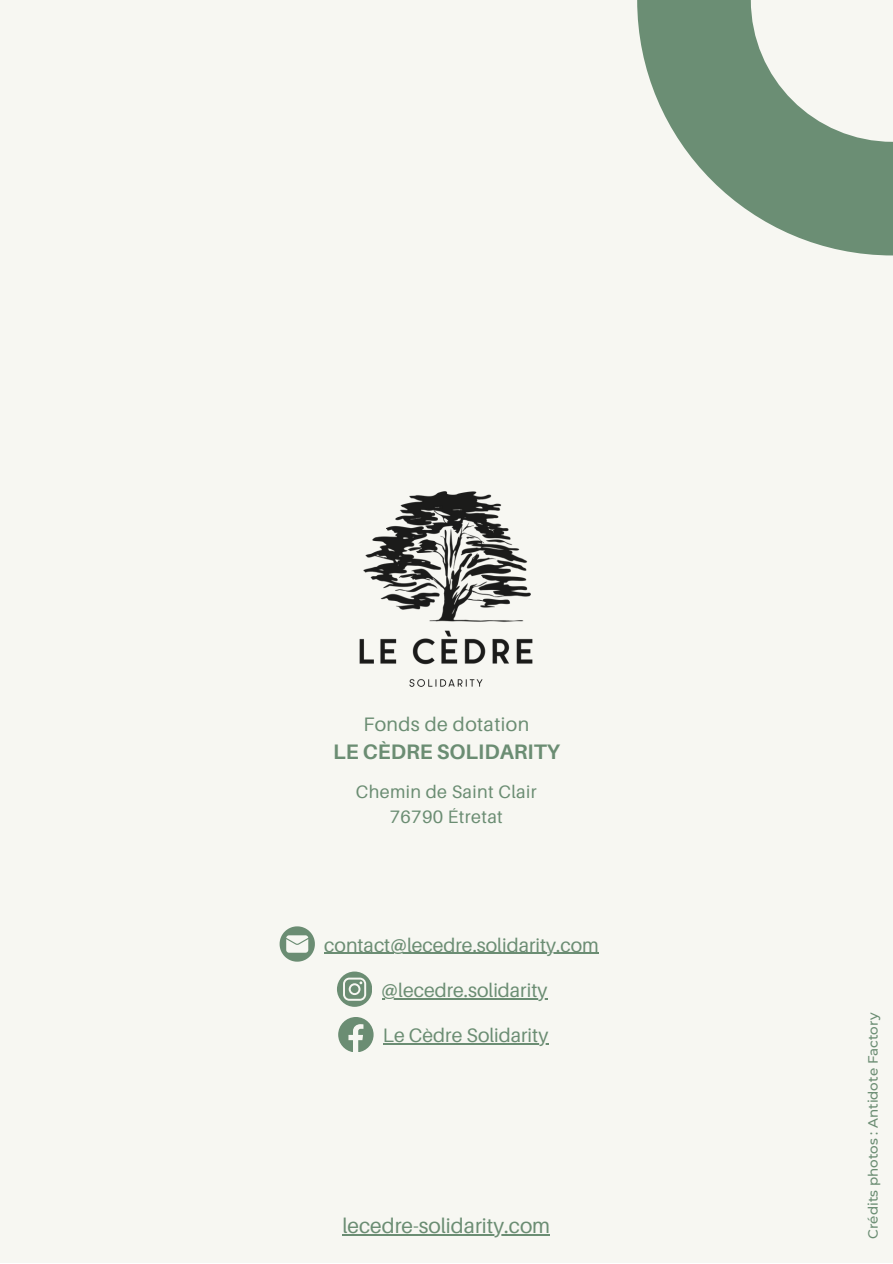
<style>
.page{position:relative;width:893px;height:1264px;background:#fff}
.page>*{position:absolute;margin:0;border:0;box-sizing:border-box;transform-origin:0 0}
.t1{font:21px "Aileron";color:#6b8d73}
.t2{font:700 21px "Aileron";color:#6b8d73}
.t3{font:19.5px "Aileron";color:#6b8d73}
.t4{font:19.5px "Aileron";letter-spacing:.02em;color:#6b8d73}
.t5{font:18px "Aileron";letter-spacing:.02em;color:#6b8d73}
.t6{font:500 13.5px "Montserrat";color:#6b8d73}
</style>
<div class="page">
<div style="left:0;top:0;width:892px;height:1262px;background:#f7f7f2"></div>
<svg style="left:637px;top:0;width:255px;height:255px;fill:#6b8e74"></svg>
<svg style="left:279px;top:926px;width:35px;height:35px"></svg>
<svg style="left:337px;top:971px;width:35px;height:35px"></svg>
<hr style="left:381px;top:998px;width:166px;height:1px;background:#6b8d73">
<svg style="left:338px;top:1017px;width:35px;height:34px"></svg>
<hr style="left:383px;top:1043px;width:165px;height:1px;background:#6b8d73">
<hr style="left:324px;top:952px;width:275px;height:2px;background:#6b8d73">
<img style="left:359px;top:491px;width:174px;height:196px">
<hr style="left:342px;top:1233px;width:208px;height:2px;background:#6b8d73">
<p class="t4" style="left:363px;top:712px;width:167px">Fonds de dotation</p>
<p class="t2" style="left:333px;top:738px;width:228px">LE CÈDRE SOLIDARITY</p>
<p class="t5" style="left:356px;top:780px;width:182px">Chemin de Saint Clair</p>
<p class="t5" style="left:389px;top:805px;width:115px">76790 Étretat</p>
<p class="t3" style="left:324px;top:932px;width:276px">contact@lecedre.solidarity.com</p>
<p class="t3" style="left:381px;top:978px;width:167px">@lecedre.solidarity</p>
<p class="t3" style="left:383px;top:1023px;width:167px">Le Cèdre Solidarity</p>
<p class="t1" style="left:342px;top:1212px;width:209px">lecedre-solidarity.com</p>
<p class="t6" style="left:864px;top:1238px;width:228px;rotate:-90deg">Crédits photos : Antidote Factory</p>
</div>
